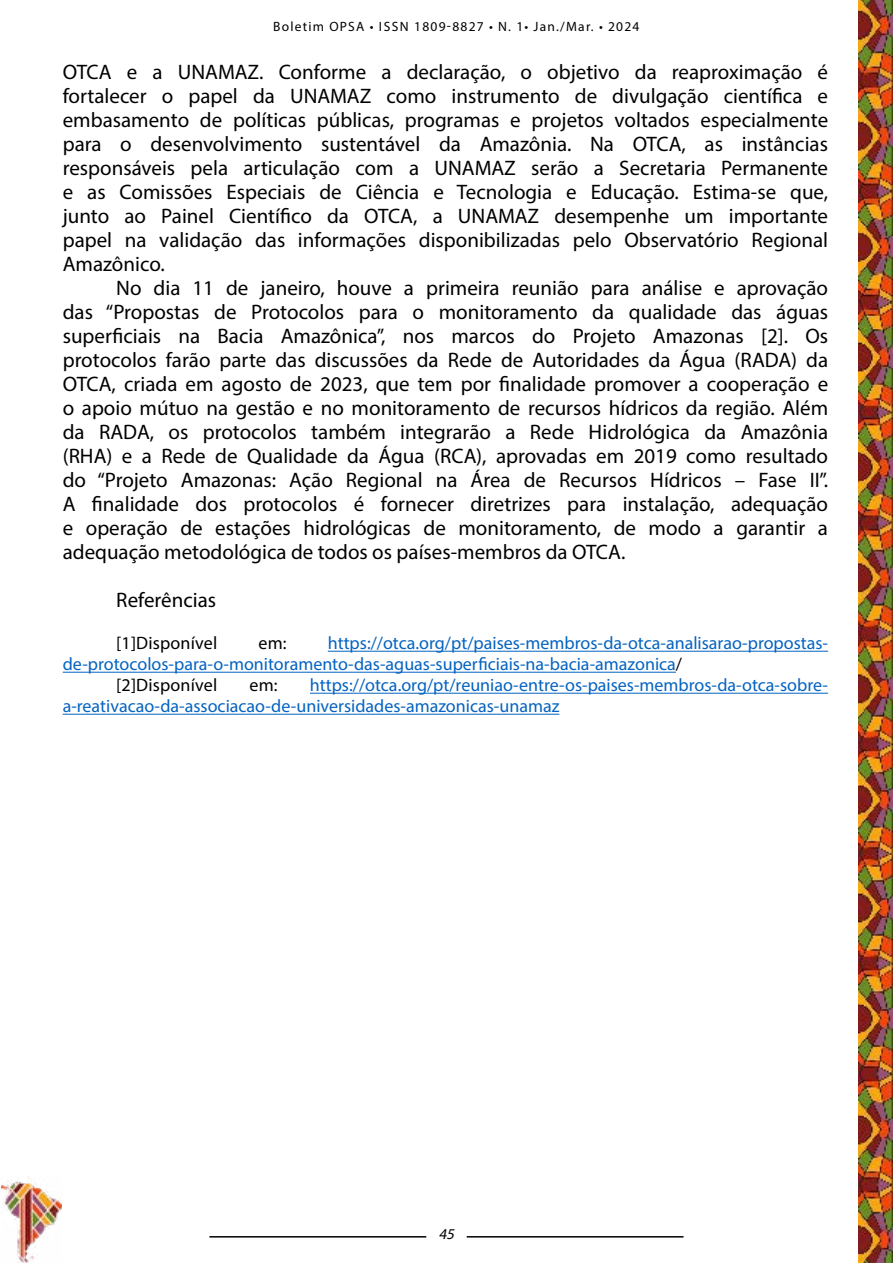
<style>
.page{position:relative;width:893px;height:1263px;background:#fff}
.page>*{position:absolute;margin:0;border:0;box-sizing:border-box;transform-origin:0 0}
.t1{font:21px/24px "Myriad Pro";color:#000;text-align:justify}
.t2{font:18px/21px "Myriad Pro";color:#0563c1}
.t3{font:18px "Myriad Pro";letter-spacing:.01em;color:#000}
.t4{font:italic 15px "Myriad Pro";color:#000}
.t5{font:13.5px "Myriad Pro";letter-spacing:.09em;color:#000}
.s1{color:#000}
</style>
<div class="page">
<hr style="left:467px;top:1236px;width:217px;height:1px;background:#000">
<hr style="left:209px;top:1236px;width:217px;height:1px;background:#000">
<img style="left:1px;top:1177px;width:60px;height:85px">
<img style="left:859px;top:0;width:34px;height:1263px">
<hr style="left:328px;top:651px;width:500px;height:1px;background:#0563c1">
<hr style="left:63px;top:672px;width:613px;height:1px;background:#0563c1">
<hr style="left:310px;top:693px;width:518px;height:1px;background:#0563c1">
<hr style="left:63px;top:714px;width:496px;height:1px;background:#0563c1">
<p class="t5" style="left:273px;top:18px;width:368px">Boletim OPSA • ISSN 1809-8827 • N. 1• Jan./Mar. • 2024</p>
<p class="t1" style="left:63px;top:60px;width:767px">OTCA e a UNAMAZ. Conforme a declaração, o objetivo da reaproximação é fortalecer o papel da UNAMAZ como instrumento de divulgação científica e embasamento de políticas públicas, programas e projetos voltados especialmente para o desenvolvimento sustentável da Amazônia. Na OTCA, as instâncias responsáveis pela articulação com a UNAMAZ serão a Secretaria Permanente e as Comissões Especiais de Ciência e Tecnologia e Educação. Estima-se que, junto ao Painel Científico da OTCA, a UNAMAZ desempenhe um importante papel na validação das informações disponibilizadas pelo Observatório Regional Amazônico.</p>
<p class="t1" style="left:63px;top:276px;width:767px;text-indent:54px">No dia 11 de janeiro, houve a primeira reunião para análise e aprovação das “Propostas de Protocolos para o monitoramento da qualidade das águas superficiais na Bacia Amazônica”, nos marcos do Projeto Amazonas [2]. Os protocolos farão parte das discussões da Rede de Autoridades da Água (RADA) da OTCA, criada em agosto de 2023, que tem por finalidade promover a cooperação e o apoio mútuo na gestão e no monitoramento de recursos hídricos da região. Além da RADA, os protocolos também integrarão a Rede Hidrológica da Amazônia (RHA) e a Rede de Qualidade da Água (RCA), aprovadas em 2019 como resultado do “Projeto Amazonas: Ação Regional na Área de Recursos Hídricos – Fase II”.<br>A finalidade dos protocolos é fornecer diretrizes para instalação, adequação e operação de estações hidrológicas de monitoramento, de modo a garantir a adequação metodológica de todos os países-membros da OTCA.</p>
<p class="t1" style="left:116px;top:588px;width:101px">Referências</p>
<p class="t3" style="left:116px;top:632px;width:103px">[1]Disponível</p>
<p class="t3" style="left:258px;top:632px;width:30px">em:</p>
<p class="t2" style="left:328px;top:633px;width:502px">https://otca.org/pt/paises-membros-da-otca-analisarao-propostas-</p>
<p class="t2" style="left:63px;top:654px;width:621px">de-protocolos-para-o-monitoramento-das-aguas-superficiais-na-bacia-amazonica<span class="s1">/</span></p>
<p class="t3" style="left:116px;top:674px;width:103px">[2]Disponível</p>
<p class="t3" style="left:250px;top:674px;width:30px">em:</p>
<p class="t2" style="left:63px;top:675px;width:767px;text-indent:247px">https://otca.org/pt/reuniao-entre-os-paises-membros-da-otca-sobre&shy;a-reativacao-da-associacao-de-universidades-amazonicas-unamaz</p>
<p class="t4" style="left:439px;top:1224px;width:20px">45</p>
</div>
